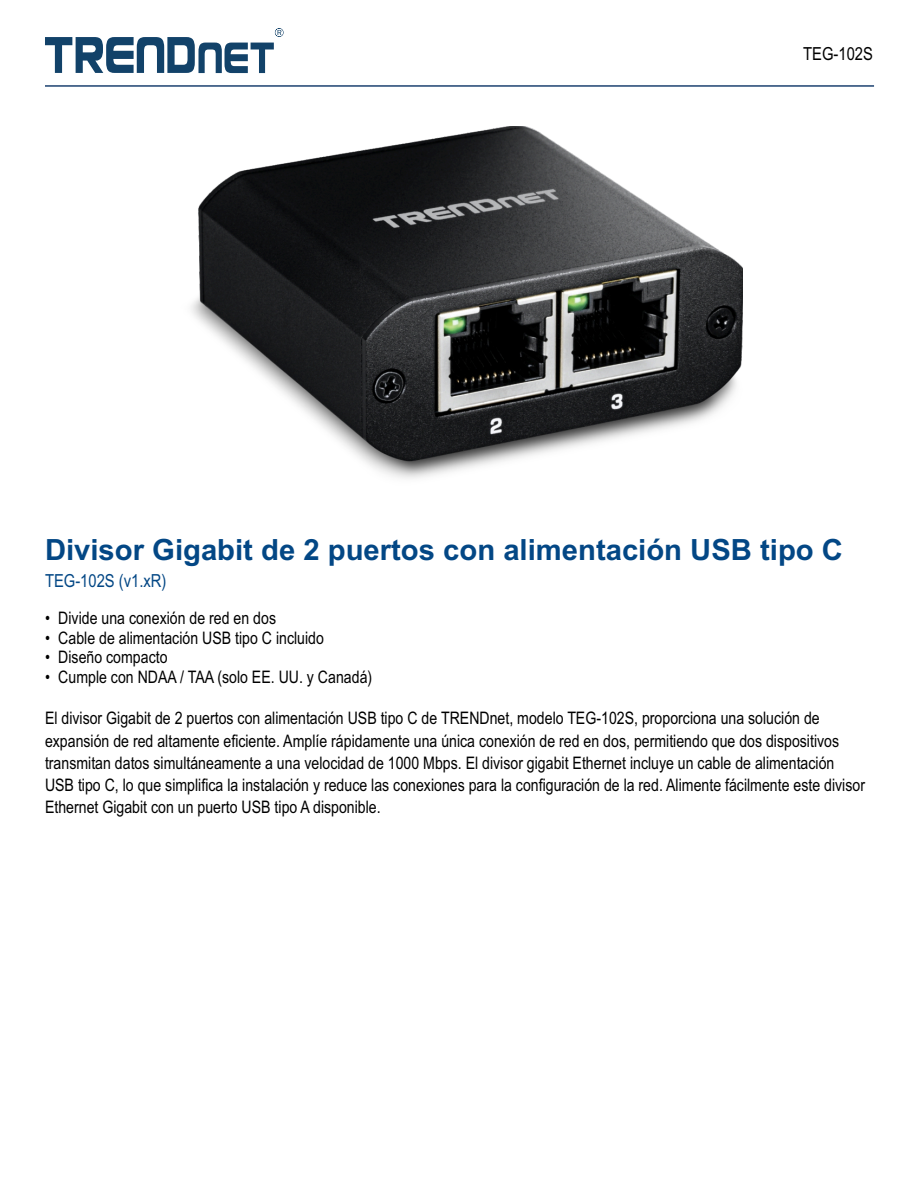
<style>
.page{position:relative;width:918px;height:1188px;background:#fff}
.page>*{position:absolute;margin:0;border:0;box-sizing:border-box;transform-origin:0 0}
.t1{font:700 29.25px "Arial";color:#034785}
.t2{font:18px "Arial Narrow";color:#034785}
.t3{font:18px "Arial Narrow";color:#000}
.t4{font:17.25px/22.2px "Arial Narrow";color:#000}
</style>
<div class="page">
<svg style="left:45px;top:28px;width:239px;height:45px"></svg>
<img style="left:191px;top:126px;width:552px;height:353px">
<hr style="left:45px;top:85px;width:829px;height:2px;background:#31537d">
<p class="t3" style="left:803px;top:47px;width:71px">TEG-102S</p>
<h1 class="t1" style="left:45px;top:538px;width:800px">Divisor Gigabit de 2 puertos con alimentación USB tipo C</h1>
<p class="t2" style="left:45px;top:574px;width:123px">TEG-102S (v1.xR)</p>
<p class="t4" style="left:45px;top:608px;width:233px">• Divide una conexión de red en dos</p>
<p class="t4" style="left:45px;top:628px;width:281px">• Cable de alimentación USB tipo C incluido</p>
<p class="t4" style="left:45px;top:647px;width:124px">• Diseño compacto</p>
<p class="t4" style="left:45px;top:667px;width:329px">• Cumple con NDAA / TAA (solo EE. UU. y Canadá)</p>
<p class="t4" style="left:45px;top:709px;width:822px">El divisor Gigabit de 2 puertos con alimentación USB tipo C de TRENDnet, modelo TEG-102S, proporciona una solución de expansión de red altamente eficiente. Amplíe rápidamente una única conexión de red en dos, permitiendo que dos dispositivos transmitan datos simultáneamente a una velocidad de 1000 Mbps. El divisor gigabit Ethernet incluye un cable de alimentación USB tipo C, lo que simplifica la instalación y reduce las conexiones para la configuración de la red. Alimente fácilmente este divisor Ethernet Gigabit con un puerto USB tipo A disponible.</p>
</div>
